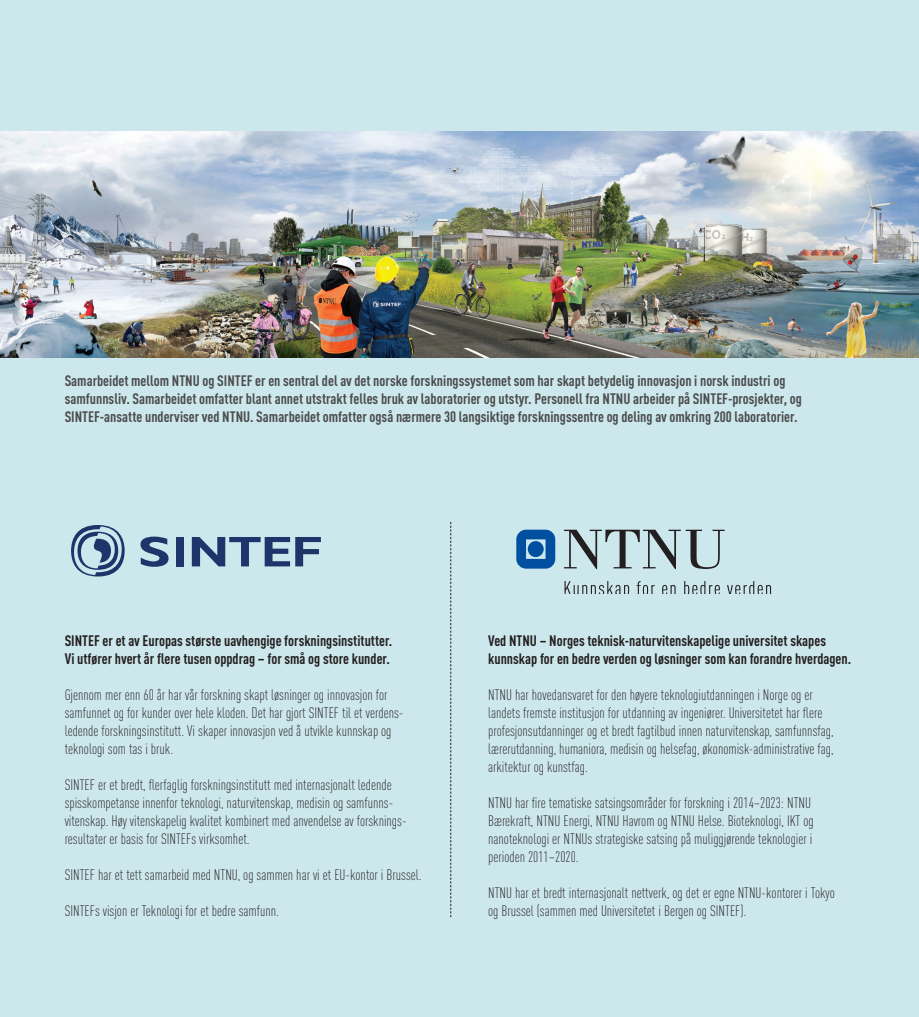
<style>
.page{position:relative;width:919px;height:1017px;background:#fff}
.page>*{position:absolute;margin:0;border:0;box-sizing:border-box;transform-origin:0 0}
.t1{font:300 15px/18px "DIN Cond";color:#231f20}
.t2{font:700 15px/18px "DIN Cond";color:#4b4c4d}
.t3{font:700 15px/18px "DIN Cond";color:#231f20}
</style>
<div class="page">
<div style="left:0;top:0;width:918px;height:1016px;background:#cde8ed"></div>
<svg style="left:140px;top:536px;width:28px;height:30px"></svg>
<div style="left:175px;top:537px;width:8px;height:29px;background:#1d356a"></div>
<svg style="left:71px;top:525px;width:54px;height:51px"></svg>
<svg style="left:192px;top:537px;width:129px;height:29px"></svg>
<svg style="left:564px;top:581px;width:65px;height:12px"></svg>
<svg style="left:636px;top:581px;width:18px;height:12px"></svg>
<svg style="left:662px;top:584px;width:13px;height:9px"></svg>
<svg style="left:684px;top:581px;width:35px;height:12px"></svg>
<svg style="left:727px;top:581px;width:44px;height:12px"></svg>
<svg style="left:516px;top:529px;width:39px;height:39px"></svg>
<div style="left:527px;top:541px;width:16px;height:16px;background:#01509f;border-radius:50%"></div>
<svg style="left:564px;top:529px;width:160px;height:40px"></svg>
<svg style="left:450px;top:522px;width:1px;height:395px"></svg>
<img style="left:0;top:131px;width:918px;height:226px">
<p class="t2" style="left:65px;top:372px;width:738px">Samarbeidet mellom NTNU og SINTEF er en sentral del av det norske forskningssystemet som har skapt betydelig innovasjon i norsk industri og samfunnsliv. Samarbeidet omfatter blant annet utstrakt felles bruk av laboratorier og utstyr. Personell fra NTNU arbeider på SINTEF-prosjekter, og<br>SINTEF-ansatte underviser ved NTNU. Samarbeidet omfatter også nærmere 30 langsiktige forskningssentre og deling av omkring 200 laboratorier.</p>
<p class="t3" style="left:65px;top:631px;width:329px">SINTEF er et av Europas største uavhengige forskningsinstitutter.<br>Vi utfører hvert år flere tusen oppdrag – for små og store kunder.</p>
<p class="t1" style="left:65px;top:685px;width:340px">Gjennom mer enn 60 år har vår forskning skapt løsninger og innovasjon for samfunnet og for kunder over hele kloden. Det har gjort SINTEF til et verdens&shy;ledende forskningsinstitutt. Vi skaper innovasjon ved å utvikle kunnskap og teknologi som tas i bruk.</p>
<p class="t1" style="left:65px;top:775px;width:343px">SINTEF er et bredt, flerfaglig forskningsinstitutt med internasjonalt ledende spisskompetanse innenfor teknologi, naturvitenskap, medisin og samfunns&shy;vitenskap. Høy vitenskapelig kvalitet kombinert med anvendelse av forsknings&shy;resultater er basis for SINTEFs virksomhet.</p>
<p class="t1" style="left:65px;top:865px;width:358px">SINTEF har et tett samarbeid med NTNU, og sammen har vi et EU-kontor i Brussel.</p>
<p class="t1" style="left:65px;top:901px;width:216px">SINTEFs visjon er Teknologi for et bedre samfunn.</p>
<p class="t3" style="left:488px;top:631px;width:364px">Ved NTNU – Norges teknisk-naturvitenskapelige universitet skapes kunnskap for en bedre verden og løsninger som kan forandre hverdagen.</p>
<p class="t1" style="left:488px;top:685px;width:347px">NTNU har hovedansvaret for den høyere teknologiutdanningen i Norge og er landets fremste institusjon for utdanning av ingeniører. Universitetet har flere profesjonsutdanninger og et bredt fagtilbud innen naturvitenskap, samfunnsfag, lærerutdanning, humaniora, medisin og helsefag, økonomisk-administrative fag, arkitektur og kunstfag.</p>
<p class="t1" style="left:488px;top:793px;width:327px">NTNU har fire tematiske satsingsområder for forskning i 2014–2023: NTNU Bærekraft, NTNU Energi, NTNU Havrom og NTNU Helse. Bioteknologi, IKT og nanoteknologi er NTNUs strategiske satsing på muliggjørende teknologier i perioden 2011–2020.</p>
<p class="t1" style="left:488px;top:883px;width:348px">NTNU har et bredt internasjonalt nettverk, og det er egne NTNU-kontorer i Tokyo og Brussel (sammen med Universitetet i Bergen og SINTEF).</p>
</div>
